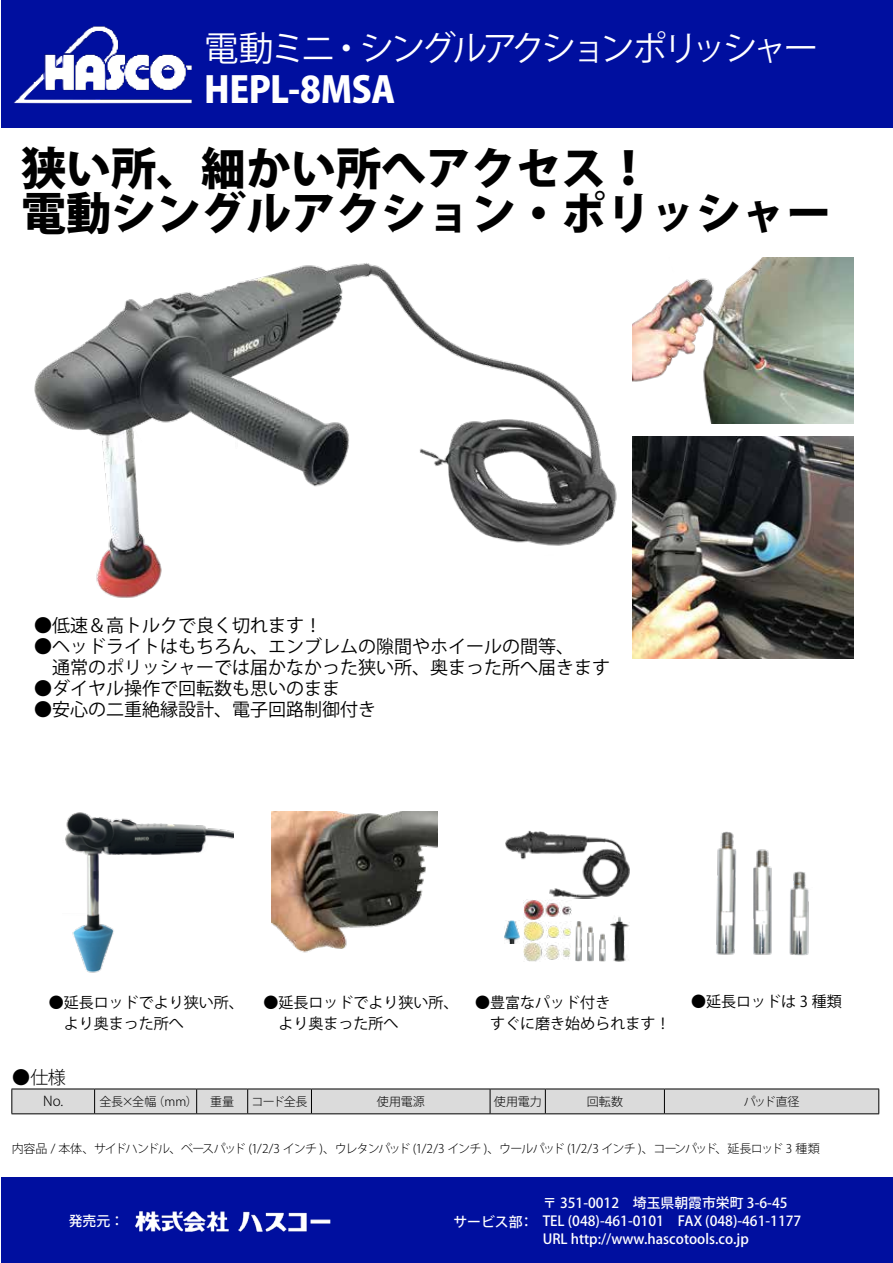
<style>
.page{position:relative;width:893px;height:1263px;background:#fff}
.page>*{position:absolute;margin:0;border:0;box-sizing:border-box;transform-origin:0 0}
.t1{font:800 45px/45px "Koz Go Pro";color:#000}
.t2{font:800 36px "Koz Go Pro";letter-spacing:-.01em;color:#fff}
.t3{font:34.5px "Koz Go Pro";letter-spacing:-.11em;color:#fff}
.t4{font:18px/21px "Koz Go Pro";color:#000}
.t5{font:300 18px "Koz Go Pro";color:#000}
.t6{font:15px/21px "Koz Go Pro";color:#000}
.t7{font:500 13.8px/18.1px "Koz Go Pro";color:#fff}
.t8{font:300 13.5px "Koz Go Pro";color:#000}
.t9{font:300 12px "Koz Go Pro";letter-spacing:-.095em;color:#000}
.t10{font:300 12px "Koz Go Pro";letter-spacing:-.075em;color:#000}
</style>
<div class="page">
<div style="left:1px;top:1178px;width:892px;height:85px;background:#000f9f"></div>
<img style="left:135px;top:1211px;width:196px;height:21px">
<div style="left:1px;top:0;width:892px;height:128px;background:#000f9f"></div>
<img style="left:13px;top:26px;width:179px;height:79px">
<img style="left:632px;top:257px;width:222px;height:166px">
<img style="left:34px;top:263px;width:583px;height:335px">
<img style="left:633px;top:437px;width:221px;height:221px">
<img style="left:65px;top:812px;width:168px;height:161px">
<img style="left:272px;top:811px;width:166px;height:142px">
<img style="left:505px;top:830px;width:125px;height:69px">
<img style="left:575px;top:921px;width:31px;height:41px">
<img style="left:523px;top:900px;width:48px;height:61px">
<img style="left:611px;top:916px;width:18px;height:46px">
<img style="left:505px;top:921px;width:14px;height:23px">
<img style="left:716px;top:831px;width:93px;height:125px">
<div style="left:11px;top:1089px;width:868px;height:24px;background:#dbdbdb"></div>
<hr style="left:11px;top:1113px;width:84px;height:1px;background:#000">
<hr style="left:95px;top:1113px;width:102px;height:1px;background:#000">
<hr style="left:197px;top:1113px;width:51px;height:1px;background:#000">
<hr style="left:248px;top:1113px;width:63px;height:1px;background:#000">
<hr style="left:311px;top:1113px;width:179px;height:1px;background:#000">
<hr style="left:490px;top:1113px;width:55px;height:1px;background:#000">
<hr style="left:545px;top:1113px;width:119px;height:1px;background:#000">
<hr style="left:664px;top:1113px;width:215px;height:1px;background:#000">
<h3 class="t3" style="left:329px;top:26px;width:491px">・シングルアクションポリッシャー</h3>
<h3 class="t3" style="left:204px;top:26px;width:133px">電動ミニ</h3>
<h2 class="t2" style="left:204px;top:66px;width:192px">HEPL-8MSA</h2>
<h1 class="t1" style="left:21px;top:149px;width:812px">狭い所、細かい所へアクセス!<br>電動シングルアクション・ポリッシャー</h1>
<p class="t4" style="left:34px;top:615px;width:289px">●低速＆高トルクで良く切れます!</p>
<p class="t4" style="left:34px;top:636px;width:577px">●ヘッドライトはもちろん、エンブレムの隙間やホイールの間等、<br>　通常のポリッシャーでは届かなかった狭い所、奥まった所へ届きます</p>
<p class="t4" style="left:34px;top:678px;width:307px">●ダイヤル操作で回転数も思いのまま</p>
<p class="t4" style="left:34px;top:699px;width:343px">●安心の二重絶縁設計、電子回路制御付き</p>
<p class="t6" style="left:49px;top:992px;width:196px">●延長ロッドでより狭い所、　より奥まった所へ</p>
<p class="t6" style="left:264px;top:993px;width:196px">●延長ロッドでより狭い所、　より奥まった所へ</p>
<p class="t6" style="left:475px;top:992px;width:196px">●豊富なパッド付き<br>　すぐに磨き始められます!</p>
<p class="t6" style="left:691px;top:991px;width:152px">●延長ロッドは 3 種類</p>
<p class="t5" style="left:12px;top:1066px;width:55px">●仕様</p>
<p class="t8" style="left:43px;top:1092px;width:22px">No.</p>
<p class="t10" style="left:99px;top:1093px;width:58px">全長×全幅</p>
<p class="t10" style="left:153px;top:1093px;width:47px">（mm）</p>
<p class="t10" style="left:210px;top:1094px;width:26px">重量</p>
<p class="t10" style="left:251px;top:1094px;width:58px">コード全長</p>
<p class="t10" style="left:377px;top:1093px;width:50px">使用電源</p>
<p class="t10" style="left:494px;top:1093px;width:50px">使用電力</p>
<p class="t10" style="left:587px;top:1093px;width:38px">回転数</p>
<p class="t10" style="left:744px;top:1093px;width:57px">パッド直径</p>
<p class="t9" style="left:12px;top:1140px;width:810px">内容品 / 本体、サイドハンドル、ベースパッド (1/2/3 インチ )、ウレタンパッド (1/2/3 インチ )、ウールパッド (1/2/3 インチ )、コーンパッド、延長ロッド 3 種類</p>
<p class="t7" style="left:69px;top:1213px;width:57px">発売元：</p>
<p class="t7" style="left:453px;top:1213px;width:71px">サービス部</p>
<p class="t7" style="left:520px;top:1213px;width:15px">：</p>
<p class="t7" style="left:543px;top:1195px;width:260px">〒 351-0012　埼玉県朝霞市栄町 3-6-45<br>TEL (048)-461-0101　FAX )048(-461-1177<br>URL http://www.hascotools.co j p.</p>
</div>
